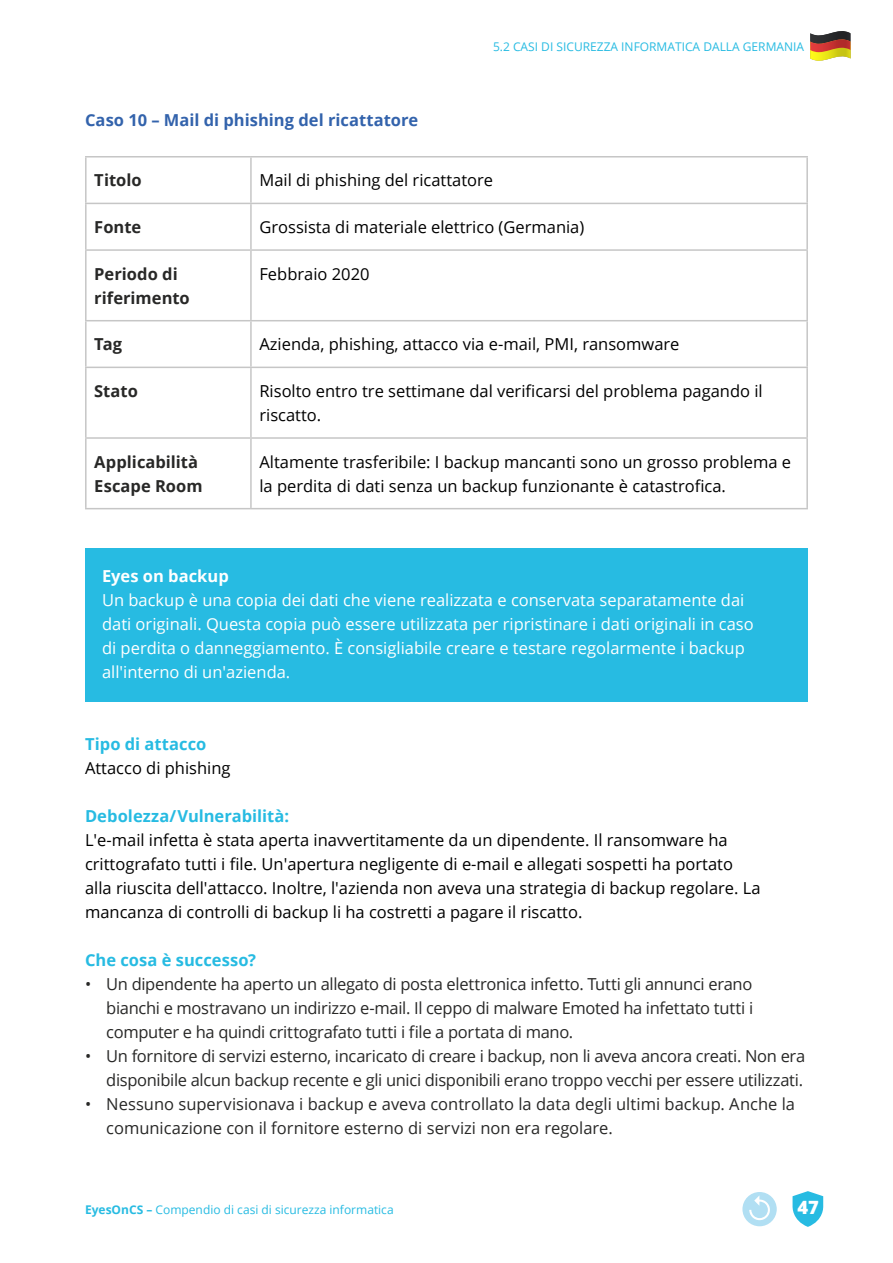
<style>
.page{position:relative;width:893px;height:1263px;background:#fff}
.page>*{position:absolute;margin:0;border:0;box-sizing:border-box;transform-origin:0 0}
.t1{font:800 18.3px "Open Sans";color:#fff}
.t2{font:16.5px/24px "Open Sans";color:#000}
.t3{font:16.5px/24px "Open Sans";letter-spacing:-.015em;color:#282827;text-align:justify}
.t4{font:16.5px/24px "Open Sans";color:#fff}
.t5{font:700 16.5px/24px "Open Sans";color:#282827}
.t6{font:700 16.5px "Open Sans";color:#27bbe2}
.t7{font:700 16.5px "Open Sans";color:#3363ac}
.t8{font:700 16.5px "Open Sans";color:#fff}
.t9{font:12px "Open Sans";color:#27bbe2}
.s1{font-weight:700}
</style>
<div class="page">
<div style="left:85px;top:549px;width:723px;height:153px;background:#27bbe2"></div>
<div style="left:742px;top:1192px;width:35px;height:34px;background:#b1dff3;border-radius:50%"></div>
<svg style="left:749px;top:1195px;width:21px;height:25px"></svg>
<svg style="left:792px;top:1191px;width:32px;height:36px"></svg>
<img style="left:810px;top:31px;width:40px;height:8px">
<img style="left:810px;top:52px;width:40px;height:9px">
<img style="left:810px;top:39px;width:40px;height:13px">
<hr style="left:85px;top:156px;width:166px;height:2px;background:#c6c6c6">
<hr style="left:85px;top:157px;width:2px;height:46px;background:#c6c6c6">
<hr style="left:251px;top:156px;width:557px;height:2px;background:#c6c6c6">
<hr style="left:250px;top:157px;width:2px;height:46px;background:#c6c6c6">
<hr style="left:806px;top:157px;width:2px;height:46px;background:#c6c6c6">
<hr style="left:85px;top:203px;width:166px;height:1px;background:#c6c6c6">
<hr style="left:85px;top:204px;width:2px;height:45px;background:#c6c6c6">
<hr style="left:251px;top:203px;width:557px;height:1px;background:#c6c6c6">
<hr style="left:250px;top:204px;width:2px;height:45px;background:#c6c6c6">
<hr style="left:806px;top:204px;width:2px;height:45px;background:#c6c6c6">
<hr style="left:85px;top:249px;width:166px;height:2px;background:#c6c6c6">
<hr style="left:85px;top:251px;width:2px;height:69px;background:#c6c6c6">
<hr style="left:251px;top:249px;width:557px;height:2px;background:#c6c6c6">
<hr style="left:250px;top:251px;width:2px;height:69px;background:#c6c6c6">
<hr style="left:806px;top:251px;width:2px;height:69px;background:#c6c6c6">
<hr style="left:85px;top:320px;width:166px;height:1px;background:#c6c6c6">
<hr style="left:85px;top:321px;width:2px;height:46px;background:#c6c6c6">
<hr style="left:251px;top:320px;width:557px;height:1px;background:#c6c6c6">
<hr style="left:250px;top:321px;width:2px;height:46px;background:#c6c6c6">
<hr style="left:806px;top:321px;width:2px;height:46px;background:#c6c6c6">
<hr style="left:85px;top:367px;width:166px;height:1px;background:#c6c6c6">
<hr style="left:85px;top:368px;width:2px;height:69px;background:#c6c6c6">
<hr style="left:251px;top:367px;width:557px;height:1px;background:#c6c6c6">
<hr style="left:250px;top:368px;width:2px;height:69px;background:#c6c6c6">
<hr style="left:806px;top:368px;width:2px;height:69px;background:#c6c6c6">
<hr style="left:85px;top:437px;width:166px;height:2px;background:#c6c6c6">
<hr style="left:85px;top:439px;width:2px;height:69px;background:#c6c6c6">
<hr style="left:251px;top:437px;width:557px;height:2px;background:#c6c6c6">
<hr style="left:250px;top:439px;width:2px;height:69px;background:#c6c6c6">
<hr style="left:806px;top:439px;width:2px;height:69px;background:#c6c6c6">
<hr style="left:85px;top:508px;width:166px;height:1px;background:#c6c6c6">
<hr style="left:251px;top:508px;width:557px;height:1px;background:#c6c6c6">
<p class="t7" style="left:85px;top:108px;width:335px">Caso 10 – Mail di phishing del ricattatore</p>
<p class="t9" style="left:493px;top:38px;width:313px">5.2 CASI DI SICUREZZA INFORMATICA DALLA GERMANIA</p>
<p class="t5" style="left:94px;top:168px;width:49px">Titolo</p>
<p class="t2" style="left:259px;top:168px;width:235px">Mail di phishing del ricattatore</p>
<p class="t5" style="left:94px;top:215px;width:48px">Fonte</p>
<p class="t2" style="left:259px;top:215px;width:326px">Grossista di materiale elettrico (Germania)</p>
<p class="t5" style="left:94px;top:261px;width:97px">Periodo di riferimento</p>
<p class="t2" style="left:259px;top:261px;width:112px">Febbraio 2020</p>
<p class="t5" style="left:94px;top:332px;width:29px">Tag</p>
<p class="t2" style="left:259px;top:332px;width:422px">Azienda, phishing, attacco via e-mail, PMI, ransomware</p>
<p class="t5" style="left:94px;top:379px;width:45px">Stato</p>
<p class="t2" style="left:259px;top:379px;width:505px">Risolto entro tre settimane dal verificarsi del problema pagando il riscatto.</p>
<p class="t5" style="left:94px;top:449px;width:110px">Applicabilità<br>Escape Room</p>
<p class="t2" style="left:259px;top:449px;width:533px">Altamente trasferibile: I backup mancanti sono un grosso problema e la perdita di dati senza un backup funzionante è catastrofica.</p>
<p class="t8" style="left:102px;top:564px;width:128px">Eyes on backup</p>
<p class="t4" style="left:102px;top:588px;width:653px">Un backup è una copia dei dati che viene realizzata e conservata separatamente dai dati originali. Questa copia può essere utilizzata per ripristinare i dati originali in caso di perdita o danneggiamento. È consigliabile creare e testare regolarmente i backup all'interno di un'azienda.</p>
<p class="t6" style="left:85px;top:732px;width:123px">Tipo di attacco</p>
<p class="t2" style="left:85px;top:756px;width:147px">Attacco di phishing</p>
<p class="t6" style="left:85px;top:804px;width:206px">Debolezza/Vulnerabilità:</p>
<p class="t2" style="left:85px;top:828px;width:677px">L'e-mail infetta è stata aperta inavvertitamente da un dipendente. Il ransomware ha crittografato tutti i file. Un'apertura negligente di e-mail e allegati sospetti ha portato alla riuscita dell'attacco. Inoltre, l'azienda non aveva una strategia di backup regolare. La mancanza di controlli di backup li ha costretti a pagare il riscatto.</p>
<p class="t6" style="left:85px;top:948px;width:173px">Che cosa è successo?</p>
<p class="t3" style="left:106px;top:972px;width:648px;text-indent:-21px">• Un dipendente ha aperto un allegato di posta elettronica infetto. Tutti gli annunci erano bianchi e mostravano un indirizzo e-mail. Il ceppo di malware Emoted ha infettato tutti i computer e ha quindi crittografato tutti i file a portata di mano.</p>
<p class="t3" style="left:85px;top:1044px;width:722px;text-align:right">• Un fornitore di servizi esterno, incaricato di creare i backup, non li aveva ancora creati. Non era disponibile alcun backup recente e gli unici disponibili erano troppo vecchi per essere utilizzati.</p>
<p class="t3" style="left:106px;top:1092px;width:690px;text-indent:-21px">• Nessuno supervisionava i backup e aveva controllato la data degli ultimi backup. Anche la comunicazione con il fornitore esterno di servizi non era regolare.</p>
<p class="t9" style="left:85px;top:1202px;width:310px"><span class="s1">EyesOnCS –</span> Compendio di casi di sicurezza informatica</p>
<p class="t1" style="left:797px;top:1193px;width:23px">47</p>
</div>
